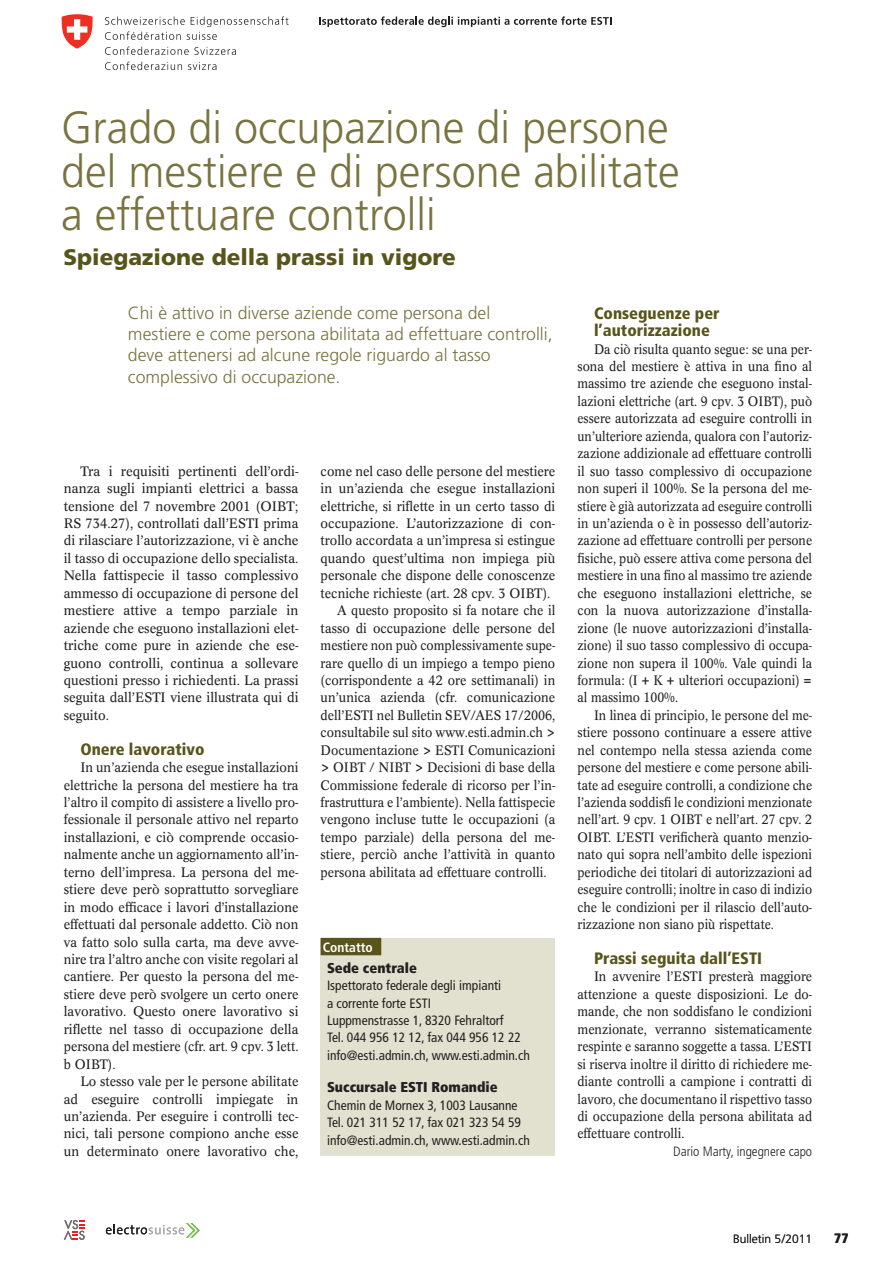
<style>
.page{position:relative;width:893px;height:1263px;background:#fff}
.page>*{position:absolute;margin:0;border:0;box-sizing:border-box;transform-origin:0 0}
.t1{font:300 45px/43.5px "Frutiger LT Std";color:#78733f;scale:.96 1}
.t2{font:900 22.5px "Frutiger LT Std";color:#58541a}
.t3{font:300 17.7px/21.5px "Frutiger LT Std";color:#78733f}
.t4{font:900 condensed 16.5px/17.4px "Frutiger LT Std";color:#58541a}
.t5{font:900 condensed 14.25px "Frutiger LT Std";color:#231f20}
.t6{font:13.5px/17.4px "Concorde BQ";color:#231f20;text-align:justify;scale:.91 1}
.t7{font:13.5px/17.4px "Concorde BQ";color:#231f20;text-align:justify;scale:.95 1}
.t8{font:13.5px/17.4px "Concorde BQ";color:#231f20;text-align:justify}
.t9{font:13.5px/17.4px "Concorde BQ";color:#231f20;text-align:justify;scale:.92 1}
.t10{font:13.5px "Concorde BQ";color:#231f20;scale:.93 1}
.t11{font:condensed 13.5px/17.4px "Frutiger LT Std";color:#231f20}
.t12{font:13.5px "Concorde BQ";color:#231f20;scale:.94 1}
.t13{font:13.5px "Concorde BQ";color:#231f20;scale:.96 1}
.t14{font:300 condensed 13.5px "Frutiger LT Std";color:#231f20}
.t15{font:700 condensed 13.5px "Frutiger LT Std";color:#fff}
.t16{font:900 condensed 13.5px "Frutiger LT Std";color:#231f20}
.t17{font:300 12px "Frutiger LT Std";color:#231f20}
</style>
<div class="page">
<svg style="left:106px;top:1223px;width:94px;height:15px"></svg>
<svg style="left:64px;top:1220px;width:21px;height:20px"></svg>
<svg style="left:105px;top:16px;width:184px;height:24px"></svg>
<svg style="left:105px;top:47px;width:131px;height:8px"></svg>
<svg style="left:105px;top:62px;width:77px;height:8px"></svg>
<svg style="left:188px;top:62px;width:28px;height:8px"></svg>
<svg style="left:62px;top:14px;width:31px;height:35px"></svg>
<svg style="left:319px;top:16px;width:292px;height:11px"></svg>
<div style="left:321px;top:938px;width:234px;height:218px;background:#e2e1cf"></div>
<div style="left:321px;top:938px;width:60px;height:17px;background:#58541a"></div>
<h1 class="t1" style="left:61px;top:107px;width:646px">Grado di occupazione di persone del mestiere e di persone abilitate a effettuare controlli</h1>
<h2 class="t2" style="left:63px;top:244px;width:394px">SPIEGAZIONE DELLA PRASSI IN VIGORE</h2>
<h3 class="t3" style="left:128px;top:302px;width:426px">Chi è attivo in diverse aziende come persona del mestiere e come persona abilitata ad effettuare controlli, deve attenersi ad alcune regole riguardo al tasso complessivo di occupazione.</h3>
<p class="t4" style="left:594px;top:304px;width:127px">Conseguenze per l’autorizzazione</p>
<p class="t6" style="left:577px;top:340px;width:259px;text-indent:17px">Da ciò risulta quanto segue: se una per&shy;sona del mestiere è attiva in una fino al massimo tre aziende che eseguono instal&shy;lazioni elettriche (art. 9 cpv. 3 OIBT), può essere autorizzata ad eseguire controlli in un’ulteriore azienda, qualora con l’autoriz&shy;zazione addizionale ad effettuare controlli il suo tasso complessivo di occupazione non superi il 100%. Se la persona del me&shy;stiere è già autorizzata ad eseguire controlli in un’azienda o è in possesso dell’autoriz&shy;zazione ad effettuare controlli per persone fisiche, può essere attiva come persona del mestiere in una fino al massimo tre aziende che eseguono installazioni elettriche, se con la nuova autorizzazione d’installa&shy;zione (le nuove autorizzazioni d’installa&shy;zione) il suo tasso complessivo di occupa&shy;zione non supera il 100%. Vale quindi la formula: (I + K + ulteriori occupazioni) = al massimo 100%.</p>
<p class="t6" style="left:577px;top:707px;width:259px;text-indent:17px">In linea di principio, le persone del me&shy;stiere possono continuare a essere attive nel contempo nella stessa azienda come persone del mestiere e come persone abili&shy;tate ad eseguire controlli, a condizione che l’azienda soddisfi le condizioni menzionate nell’art. 9 cpv. 1 OIBT e nell’art. 27 cpv. 2<br>OIBT. L’ESTI verificherà quanto menzio&shy;nato qui sopra nell’ambito delle ispezioni periodiche dei titolari di autorizzazioni ad eseguire controlli; inoltre in caso di indizio che le condizioni per il rilascio dell’auto&shy;rizzazione non siano più rispettate.</p>
<p class="t4" style="left:594px;top:949px;width:170px">Prassi seguita dall’ESTI</p>
<p class="t9" style="left:577px;top:968px;width:257px;text-indent:17px">In avvenire l’ESTI presterà maggiore attenzione a queste disposizioni. Le do&shy;mande, che non soddisfano le condizioni menzionate, verranno sistematicamente respinte e saranno soggette a tassa. L’ESTI si riserva inoltre il diritto di richiedere me&shy;diante controlli a campione i contratti di lavoro, che documentano il rispettivo tasso di occupazione della persona abilitata ad effettuare controlli.</p>
<p class="t14" style="left:673px;top:1143px;width:140px">Dario Marty, ingegnere capo</p>
<p class="t8" style="left:64px;top:462px;width:236px;text-indent:17px">Tra i requisiti pertinenti dell’ordi&shy;nanza sugli impianti elettrici a bassa tensione del 7 novembre 2001 (OIBT; RS 734.27), controllati dall’ESTI prima di rilasciare l’autorizzazione, vi è anche il tasso di occupazione dello specialista.<br>Nella fattispecie il tasso complessivo ammesso di occupazione di persone del mestiere attive a tempo parziale in aziende che eseguono installazioni elet&shy;triche come pure in aziende che ese&shy;guono controlli, continua a sollevare questioni presso i richiedenti. La prassi seguita dall’ESTI viene illustrata qui di seguito.</p>
<p class="t4" style="left:80px;top:740px;width:126px">Onere lavorativo</p>
<p class="t7" style="left:64px;top:759px;width:249px;text-indent:17px">In un’azienda che esegue installazioni elettriche la persona del mestiere ha tra l’altro il compito di assistere a livello pro&shy;fessionale il personale attivo nel reparto installazioni, e ciò comprende occasio&shy;nalmente anche un aggiornamento all’in&shy;terno dell’impresa. La persona del me&shy;stiere deve però soprattutto sorvegliare in modo efficace i lavori d’installazione effettuati dal personale addetto. Ciò non va fatto solo sulla carta, ma deve avve&shy;nire tra l’altro anche con visite regolari al cantiere. Per questo la persona del me&shy;stiere deve però svolgere un certo onere lavorativo. Questo onere lavorativo si riflette nel tasso di occupazione della persona del mestiere (cfr. art. 9 cpv. 3 lett. b OIBT).</p>
<p class="t7" style="left:64px;top:1073px;width:249px;text-indent:17px">Lo stesso vale per le persone abilitate ad eseguire controlli impiegate in un’azienda. Per eseguire i controlli tec&shy;nici, tali persone compiono anche esse un determinato onere lavorativo che,</p>
<p class="t7" style="left:321px;top:462px;width:249px">come nel caso delle persone del mestiere</p>
<p class="t13" style="left:321px;top:481px;width:246px">in un’azienda che esegue installazioni</p>
<p class="t7" style="left:321px;top:497px;width:249px">elettriche, si riflette in un certo tasso di</p>
<p class="t13" style="left:321px;top:516px;width:246px">occupazione. L’autorizzazione di con-</p>
<p class="t7" style="left:321px;top:532px;width:249px">trollo accordata a un’impresa si estingue</p>
<p class="t13" style="left:321px;top:550px;width:246px">quando quest’ultima non impiega più</p>
<p class="t7" style="left:321px;top:567px;width:249px">personale che dispone delle conoscenze</p>
<p class="t7" style="left:321px;top:584px;width:243px">tecniche richieste (art. 28 cpv. 3 OIBT).</p>
<p class="t10" style="left:337px;top:603px;width:236px">A questo proposito si fa notare che il</p>
<p class="t12" style="left:321px;top:620px;width:251px">tasso di occupazione delle persone del</p>
<p class="t9" style="left:321px;top:637px;width:257px">mestiere non può complessivamente supe-</p>
<p class="t10" style="left:321px;top:655px;width:254px">rare quello di un impiego a tempo pieno</p>
<p class="t12" style="left:321px;top:672px;width:251px">(corrispondente a 42 ore settimanali) in</p>
<p class="t12" style="left:321px;top:690px;width:251px">un’unica azienda (cfr. comunicazione</p>
<p class="t10" style="left:321px;top:707px;width:254px">dell’ESTI nel Bulletin SEV/AES 17/2006,</p>
<p class="t10" style="left:321px;top:725px;width:254px">consultabile sul sito www.esti.admin.ch &gt;</p>
<p class="t10" style="left:321px;top:742px;width:254px">Documentazione &gt; ESTI Comunicazioni</p>
<p class="t10" style="left:321px;top:760px;width:254px">&gt; OIBT / NIBT &gt; Decisioni di base della</p>
<p class="t10" style="left:321px;top:777px;width:254px">Commissione federale di ricorso per l’in-</p>
<p class="t9" style="left:321px;top:794px;width:257px">frastruttura e l’ambiente). Nella fattispecie</p>
<p class="t12" style="left:321px;top:812px;width:251px">vengono incluse tutte le occupazioni (a</p>
<p class="t12" style="left:321px;top:829px;width:251px">tempo parziale) della persona del me-</p>
<p class="t12" style="left:321px;top:847px;width:251px">stiere, perciò anche l’attività in quanto</p>
<p class="t10" style="left:321px;top:864px;width:244px">persona abilitata ad effettuare controlli.</p>
<p class="t15" style="left:323px;top:939px;width:52px">Contatto</p>
<p class="t5" style="left:327px;top:959px;width:92px">Sede centrale</p>
<p class="t11" style="left:327px;top:977px;width:204px">Ispettorato federale degli impianti<br>a corrente forte ESTI<br>Luppmenstrasse 1, 8320 Fehraltorf<br>Tel. 044 956 12 12, fax 044 956 12 22 info@esti.admin.ch, www.esti.admin.ch</p>
<p class="t5" style="left:327px;top:1078px;width:172px">Succursale ESTI Romandie</p>
<p class="t11" style="left:327px;top:1096px;width:204px">Chemin de Mornex 3, 1003 Lausanne<br>Tel. 021 311 52 17, fax 021 323 54 59 info@esti.admin.ch, www.esti.admin.ch</p>
<p class="t17" style="left:733px;top:1232px;width:81px">Bulletin 5/2011</p>
<p class="t16" style="left:834px;top:1230px;width:16px">77</p>
</div>
